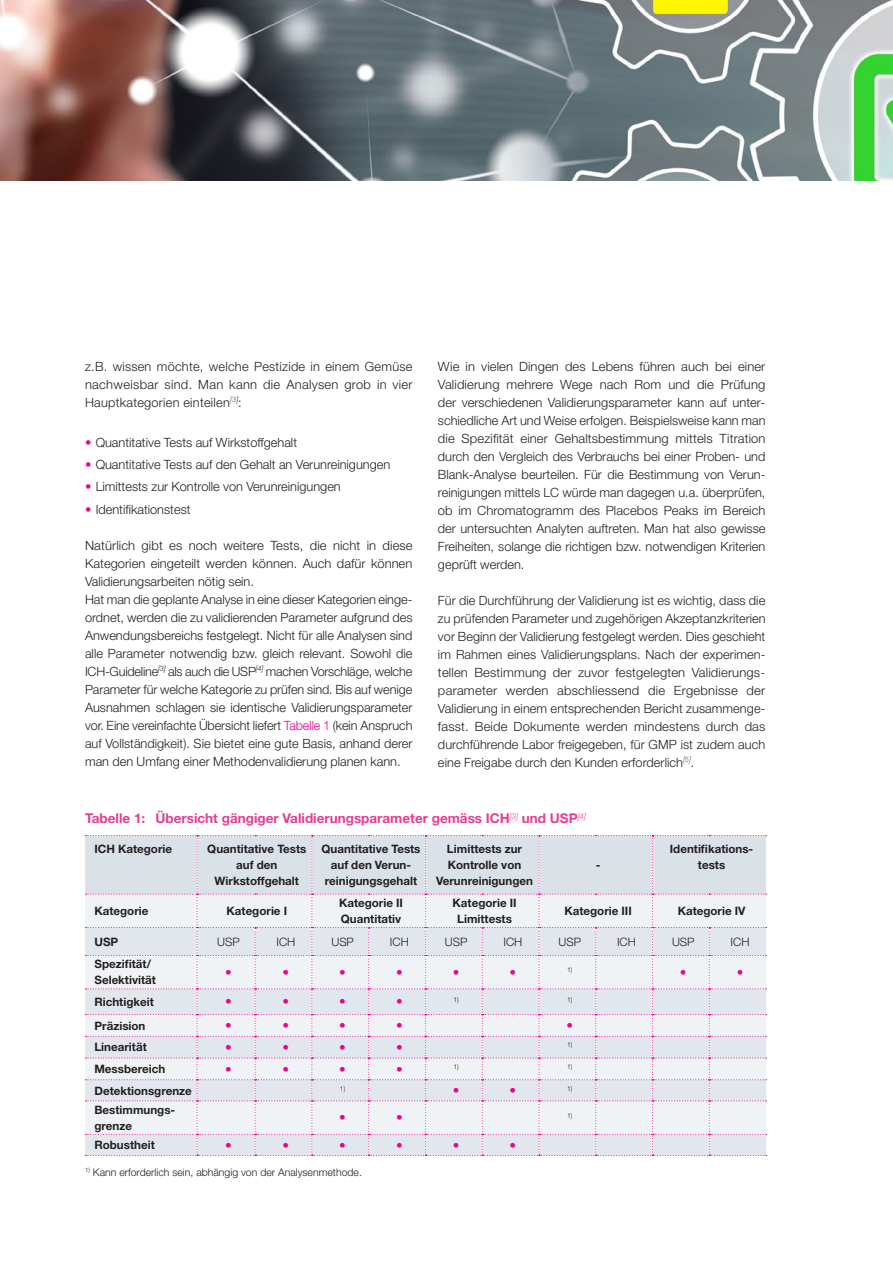
<style>
.page{position:relative;width:893px;height:1263px;background:#fff}
.page>*{position:absolute;margin:0;border:0;box-sizing:border-box;transform-origin:0 0}
.t1{font:700 13.5px "Helvetica Neue LT Std";color:#e83b93}
.t2{font:300 13.2px "Helvetica Neue LT Std";color:#ed028c}
.t3{font:300 12.75px/18px "Helvetica Neue LT Std";color:#231f20;text-align:justify}
.t4{font:700 11.55px/15.8px "Helvetica Neue LT Std";color:#231f20;text-align:center}
.t5{font:300 11.55px "Helvetica Neue LT Std";color:#231f20}
.t6{font:300 10.5px "Helvetica Neue LT Std";color:#231f20}
.t7{font:300 6.75px "Helvetica Neue LT Std";color:#231f20}
.s1{font-weight:700;color:#ed028c}
.s2{color:#ed028c}
</style>
<div class="page">
<svg style="left:85px;top:835px;width:682px;height:321px"></svg>
<img style="left:0;top:0;width:893px;height:181px">
<svg style="left:0;top:88px;width:1px;height:93px"></svg>
<p class="t3" style="left:85px;top:357px;width:329px">z.B. wissen möchte, welche Pestizide in einem Gemüse nachweisbar sind. Man kann die Analysen grob in vier Hauptkategorien einteilen<sup>[3</sup><sup>]</sup>:</p>
<p class="t3" style="left:85px;top:433px;width:214px"><span class="s1">•</span> Quantitative Tests auf Wirkstoffgehalt</p>
<p class="t3" style="left:85px;top:455px;width:307px"><span class="s1">•</span> Quantitative Tests auf den Gehalt an Verunreinigungen</p>
<p class="t3" style="left:85px;top:477px;width:257px"><span class="s1">•</span> Limittests zur Kontrolle von Verunreinigungen</p>
<p class="t3" style="left:85px;top:500px;width:107px"><span class="s1">•</span> Identifikationstest</p>
<p class="t3" style="left:85px;top:536px;width:329px;text-align:left">Natürlich gibt es noch weitere Tests, die nicht in diese Kategorien eingeteilt werden können. Auch dafür können Validierungsarbeiten nötig sein.<br>Hat man die geplante Analyse in eine dieser Kategorien einge&shy;ordnet, werden die zu validierenden Parameter aufgrund des Anwendungsbereichs festgelegt. Nicht für alle Analysen sind alle Parameter notwendig bzw. gleich relevant. Sowohl die ICH-Guideline<sup>[3]</sup> als auch die USP<sup>[4]</sup> machen Vorschläge, welche Parameter für welche Kategorie zu prüfen sind. Bis auf wenige Ausnahmen schlagen sie identische Validierungsparameter vor. Eine vereinfachte Übersicht liefert <span class="s2">Tabelle 1</span> (kein Anspruch auf Vollständigkeit). Sie bietet eine gute Basis, anhand derer man den Umfang einer Methodenvalidierung planen kann.</p>
<p class="t3" style="left:438px;top:357px;width:329px">Wie in vielen Dingen des Lebens führen auch bei einer Validierung mehrere Wege nach Rom und die Prüfung der verschiedenen Validierungsparameter kann auf unter&shy;schiedliche Art und Weise erfolgen. Beispielsweise kann man die Spezifität einer Gehaltsbestimmung mittels Titration durch den Vergleich des Verbrauchs bei einer Proben- und Blank-Analyse beurteilen. Für die Bestimmung von Verun&shy;reinigungen mittels LC würde man dagegen u.a. überprüfen, ob im Chromatogramm des Placebos Peaks im Bereich der untersuchten Analyten auftreten. Man hat also gewisse Freiheiten, solange die richtigen bzw. notwendigen Kriterien geprüft werden.</p>
<p class="t3" style="left:438px;top:591px;width:329px">Für die Durchführung der Validierung ist es wichtig, dass die zu prüfenden Parameter und zugehörigen Akzeptanzkriterien vor Beginn der Validierung festgelegt werden. Dies geschieht im Rahmen eines Validierungsplans. Nach der experimen&shy;tellen Bestimmung der zuvor festgelegten Validierungs&shy;parameter werden abschliessend die Ergebnisse der Validierung in einem entsprechenden Bericht zusammenge&shy;fasst. Beide Dokumente werden mindestens durch das durchführende Labor freigegeben, für GMP ist zudem auch eine Freigabe durch den Kunden erforderlich<sup>[5]</sup>.</p>
<p class="t1" style="left:85px;top:810px;width:502px">Tabelle 1: Übersicht gängiger Validierungsparameter gemäss ICH<sup>[3]</sup> und USP<sup>[4]</sup></p>
<p class="t4" style="left:94px;top:841px;width:79px">ICH Kategorie</p>
<p class="t4" style="left:207px;top:841px;width:101px">Quantitative Tests auf den<br>Wirkstoffgehalt</p>
<p class="t4" style="left:321px;top:841px;width:101px">Quantitative Tests auf den Verun&shy;reinigungsgehalt</p>
<p class="t4" style="left:436px;top:841px;width:98px">Limittests zur<br>Kontrolle von<br>Verunreinigungen</p>
<p class="t4" style="left:596px;top:857px;width:6px">-</p>
<p class="t4" style="left:670px;top:841px;width:84px">Identifikations&shy;tests</p>
<p class="t4" style="left:94px;top:903px;width:56px">Kategorie</p>
<p class="t4" style="left:227px;top:903px;width:62px">Kategorie I</p>
<p class="t4" style="left:339px;top:895px;width:65px;text-align:left">Kategorie II<br>Quantitativ</p>
<p class="t4" style="left:453px;top:895px;width:65px">Kategorie II<br>Limittests</p>
<p class="t4" style="left:564px;top:903px;width:69px">Kategorie III</p>
<p class="t4" style="left:678px;top:903px;width:69px">Kategorie IV</p>
<p class="t4" style="left:94px;top:933px;width:25px">USP</p>
<p class="t5" style="left:217px;top:934px;width:24px">USP</p>
<p class="t5" style="left:276px;top:934px;width:20px">ICH</p>
<p class="t5" style="left:331px;top:934px;width:24px">USP</p>
<p class="t5" style="left:390px;top:934px;width:20px">ICH</p>
<p class="t5" style="left:445px;top:934px;width:24px">USP</p>
<p class="t5" style="left:503px;top:934px;width:20px">ICH</p>
<p class="t5" style="left:558px;top:934px;width:24px">USP</p>
<p class="t5" style="left:617px;top:934px;width:20px">ICH</p>
<p class="t5" style="left:672px;top:934px;width:24px">USP</p>
<p class="t5" style="left:731px;top:934px;width:20px">ICH</p>
<p class="t4" style="left:94px;top:956px;width:63px;text-align:left">Spezifität/<br>Selektivität</p>
<p class="t2" style="left:225px;top:964px;width:8px">•</p>
<p class="t2" style="left:283px;top:964px;width:8px">•</p>
<p class="t2" style="left:339px;top:964px;width:8px">•</p>
<p class="t2" style="left:396px;top:964px;width:8px">•</p>
<p class="t2" style="left:453px;top:964px;width:8px">•</p>
<p class="t2" style="left:510px;top:964px;width:8px">•</p>
<p class="t7" style="left:567px;top:966px;width:7px">1)</p>
<p class="t2" style="left:680px;top:964px;width:8px">•</p>
<p class="t2" style="left:737px;top:964px;width:8px">•</p>
<p class="t4" style="left:94px;top:994px;width:61px">Richtigkeit</p>
<p class="t2" style="left:225px;top:994px;width:8px">•</p>
<p class="t2" style="left:283px;top:994px;width:8px">•</p>
<p class="t2" style="left:339px;top:994px;width:8px">•</p>
<p class="t2" style="left:396px;top:994px;width:8px">•</p>
<p class="t7" style="left:453px;top:995px;width:7px">1)</p>
<p class="t7" style="left:567px;top:995px;width:7px">1)</p>
<p class="t4" style="left:94px;top:1017px;width:53px">Präzision</p>
<p class="t2" style="left:225px;top:1017px;width:8px">•</p>
<p class="t2" style="left:283px;top:1017px;width:8px">•</p>
<p class="t2" style="left:339px;top:1017px;width:8px">•</p>
<p class="t2" style="left:396px;top:1017px;width:8px">•</p>
<p class="t2" style="left:566px;top:1017px;width:8px">•</p>
<p class="t4" style="left:94px;top:1039px;width:54px">Linearität</p>
<p class="t2" style="left:225px;top:1039px;width:8px">•</p>
<p class="t2" style="left:283px;top:1039px;width:8px">•</p>
<p class="t2" style="left:339px;top:1039px;width:8px">•</p>
<p class="t2" style="left:396px;top:1039px;width:8px">•</p>
<p class="t7" style="left:567px;top:1041px;width:7px">1)</p>
<p class="t4" style="left:94px;top:1061px;width:72px">Messbereich</p>
<p class="t2" style="left:225px;top:1061px;width:8px">•</p>
<p class="t2" style="left:283px;top:1061px;width:8px">•</p>
<p class="t2" style="left:339px;top:1061px;width:8px">•</p>
<p class="t2" style="left:396px;top:1061px;width:8px">•</p>
<p class="t7" style="left:453px;top:1063px;width:7px">1)</p>
<p class="t7" style="left:567px;top:1063px;width:7px">1)</p>
<p class="t4" style="left:94px;top:1082px;width:99px">Detektionsgrenze</p>
<p class="t7" style="left:340px;top:1084px;width:7px">1)</p>
<p class="t2" style="left:453px;top:1082px;width:8px">•</p>
<p class="t2" style="left:510px;top:1082px;width:8px">•</p>
<p class="t7" style="left:567px;top:1084px;width:7px">1)</p>
<p class="t4" style="left:94px;top:1102px;width:81px;text-align:left">Bestimmungs&shy;grenze</p>
<p class="t2" style="left:339px;top:1109px;width:8px">•</p>
<p class="t2" style="left:396px;top:1109px;width:8px">•</p>
<p class="t7" style="left:567px;top:1111px;width:7px">1)</p>
<p class="t4" style="left:94px;top:1137px;width:62px">Robustheit</p>
<p class="t2" style="left:225px;top:1137px;width:8px">•</p>
<p class="t2" style="left:283px;top:1137px;width:8px">•</p>
<p class="t2" style="left:339px;top:1137px;width:8px">•</p>
<p class="t2" style="left:396px;top:1137px;width:8px">•</p>
<p class="t2" style="left:453px;top:1137px;width:8px">•</p>
<p class="t2" style="left:510px;top:1137px;width:8px">•</p>
<p class="t6" style="left:85px;top:1165px;width:278px"><sup>1)</sup> Kann erforderlich sein, abhängig von der Analysenmethode.</p>
</div>
